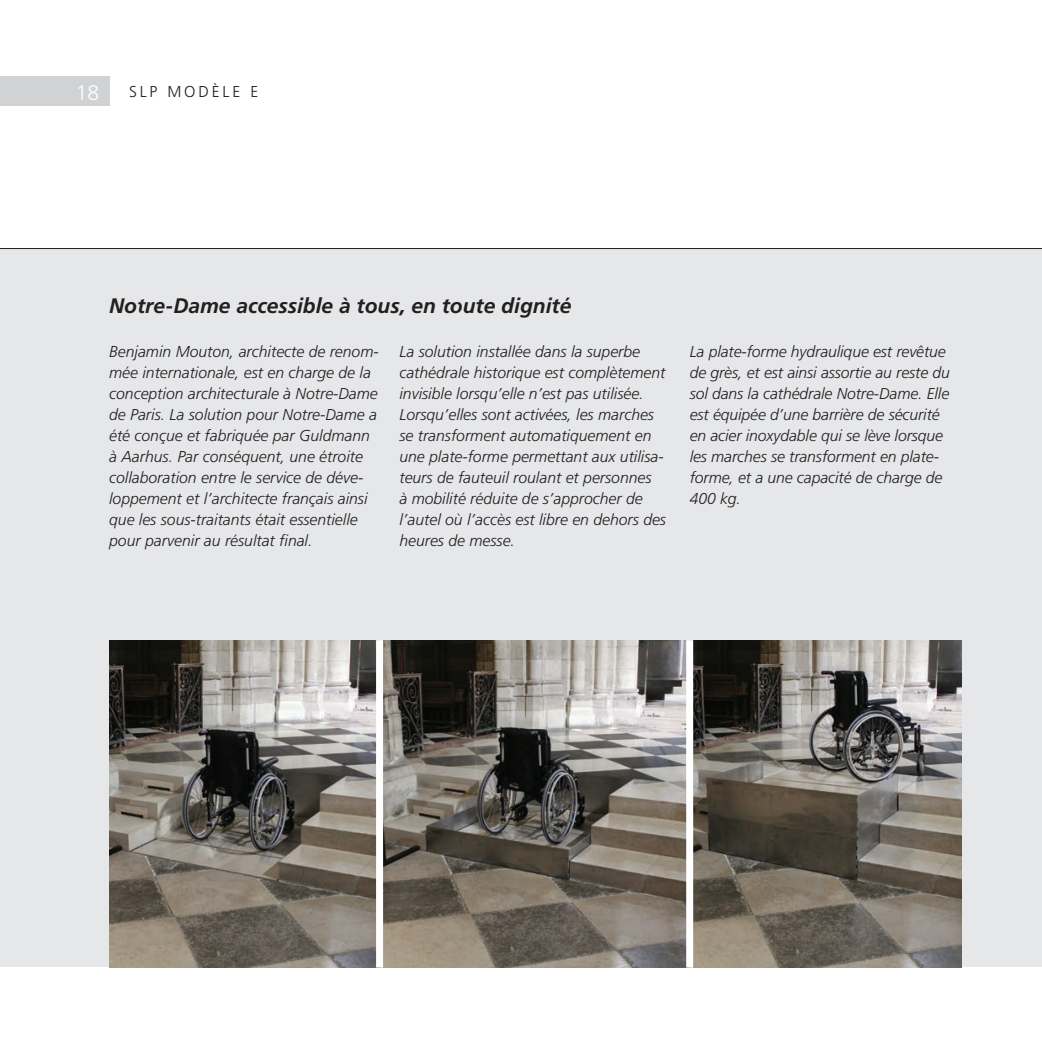
<style>
.page{position:relative;width:1042px;height:1042px;background:#fff}
.page>*{position:absolute;margin:0;border:0;box-sizing:border-box;transform-origin:0 0}
.t1{font:italic 700 21px "Frutiger LT Pro";color:#231f20}
.t2{font:300 21px "Frutiger LT Pro";color:#fff}
.t3{font:italic 300 15.75px/21px "Frutiger LT Pro";color:#231f20}
.t4{font:300 15.75px "Frutiger LT Pro";letter-spacing:.18em;color:#231f20}
</style>
<div class="page">
<div style="left:0;top:248px;width:1042px;height:718px;background:#e6e7e9"></div>
<img style="left:109px;top:640px;width:852px;height:327px">
<div style="left:686px;top:640px;width:7px;height:327px;background:#fff"></div>
<div style="left:376px;top:640px;width:7px;height:327px;background:#fff"></div>
<div style="left:0;top:76px;width:109px;height:30px;background:#d1d2d4"></div>
<hr style="left:0;top:248px;width:1042px;height:1px;background:#231f20">
<h1 class="t2" style="left:76px;top:80px;width:25px">18</h1>
<p class="t4" style="left:129px;top:83px;width:131px">SLP MODÈLE E</p>
<h1 class="t1" style="left:109px;top:294px;width:464px">Notre-Dame accessible à tous, en toute dignité</h1>
<p class="t3" style="left:109px;top:341px;width:271px">Benjamin Mouton, architecte de renom&shy;mée internationale, est en charge de la conception architecturale à Notre-Dame de Paris. La solution pour Notre-Dame a été conçue et fabriquée par Guldmann à Aarhus. Par conséquent, une étroite collaboration entre le service de déve&shy;loppement et l’architecte français ainsi que les sous-traitants était essentielle pour parvenir au résultat final.</p>
<p class="t3" style="left:399px;top:341px;width:268px">La solution installée dans la superbe cathédrale historique est complètement invisible lorsqu’elle n’est pas utilisée.<br>Lorsqu’elles sont activées, les marches se transforment automatiquement en une plate-forme permettant aux utilisa&shy;teurs de fauteuil roulant et personnes<br>à mobilité réduite de s’approcher de l’autel où l’accès est libre en dehors des heures de messe.</p>
<p class="t3" style="left:690px;top:341px;width:262px">La plate-forme hydraulique est revêtue de grès, et est ainsi assortie au reste du sol dans la cathédrale Notre-Dame. Elle est équipée d’une barrière de sécurité en acier inoxydable qui se lève lorsque les marches se transforment en plate&shy;forme, et a une capacité de charge de 400 kg.</p>
</div>
